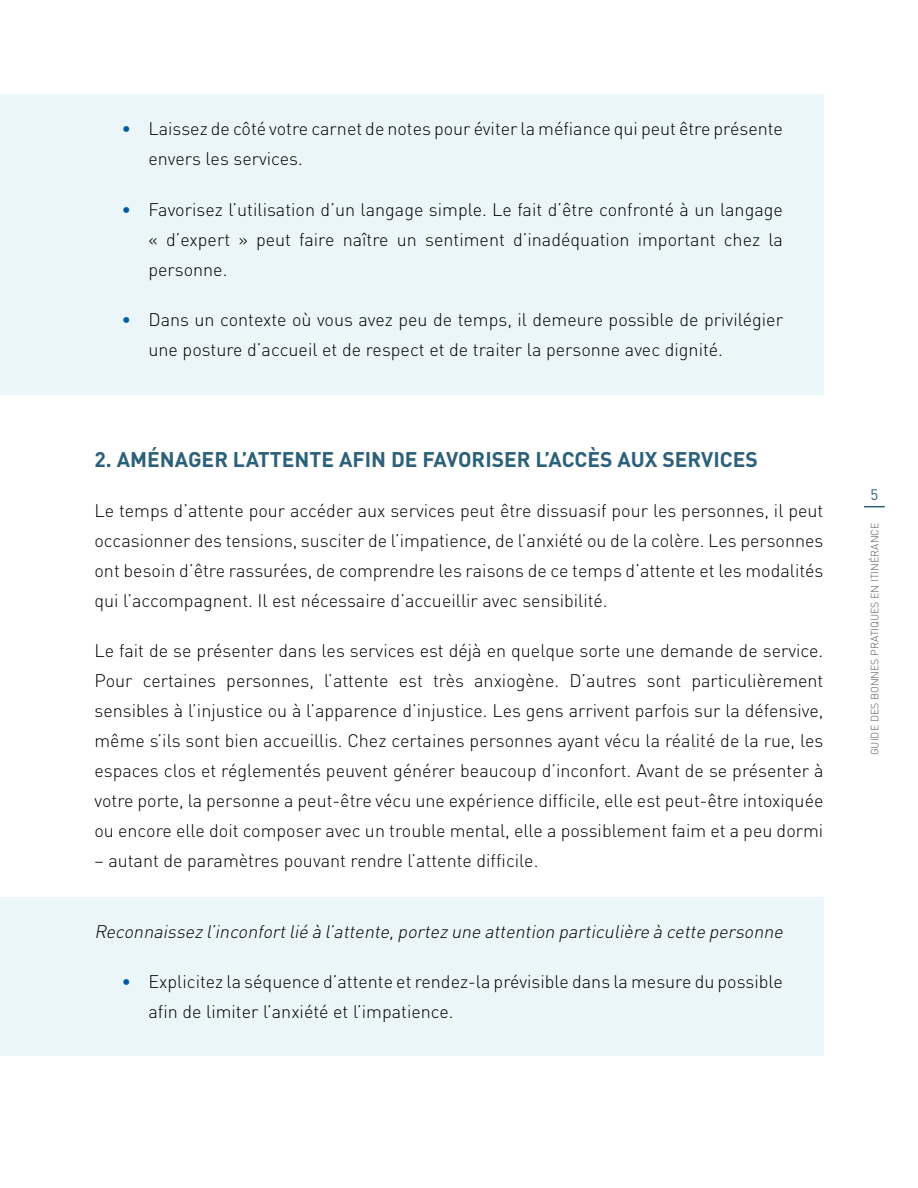
<style>
.page{position:relative;width:918px;height:1188px;background:#fff}
.page>*{position:absolute;margin:0;border:0;box-sizing:border-box;transform-origin:0 0}
.t1{font:700 21px "DIN Offc";color:#2b607b}
.t2{font:300 18px/30px "DIN Offc";color:#000}
.t3{font:italic 300 18px "DIN Offc";color:#000}
.t4{font:15px "DIN Offc";color:#2b607b}
.t5{font:300 10.5px "DIN Offc";color:#575a57}
.s1{color:#005ca6}
</style>
<div class="page">
<svg style="left:864px;top:506px;width:21px;height:1px"></svg>
<div style="left:0;top:94px;width:824px;height:109px;background:#eaf6fa"></div>
<div style="left:0;top:175px;width:824px;height:139px;background:#eaf6fa"></div>
<div style="left:0;top:285px;width:824px;height:109px;background:#eaf6fa"></div>
<div style="left:0;top:897px;width:824px;height:79px;background:#eaf6fa"></div>
<div style="left:0;top:947px;width:824px;height:109px;background:#eaf6fa"></div>
<p class="t2" style="left:148px;top:114px;width:636px;text-indent:-27px"><span class="s1">•</span> Laissez de côté votre carnet de notes pour éviter la méfiance qui peut être présente envers les services.</p>
<p class="t2" style="left:148px;top:194px;width:636px;text-align:justify;text-indent:-27px"><span class="s1">•</span> Favorisez l’utilisation d’un langage simple. Le fait d’être confronté à un langage « d’expert » peut faire naître un sentiment d’inadéquation important chez la personne.</p>
<p class="t2" style="left:148px;top:304px;width:636px;text-indent:-27px"><span class="s1">•</span> Dans un contexte où vous avez peu de temps, il demeure possible de privilégier une posture d’accueil et de respect et de traiter la personne avec dignité.</p>
<p class="t1" style="left:94px;top:445px;width:665px">2. AMÉNAGER L’ATTENTE AFIN DE FAVORISER L’ACCÈS AUX SERVICES</p>
<p class="t2" style="left:94px;top:495px;width:731px;text-align:justify">Le temps d’attente pour accéder aux services peut être dissuasif pour les personnes, il peut occasionner des tensions, susciter de l’impatience, de l’anxiété ou de la colère. Les personnes ont besoin d’être rassurées, de comprendre les raisons de ce temps d’attente et les modalités qui l’accompagnent. Il est nécessaire d’accueillir avec sensibilité.</p>
<p class="t2" style="left:94px;top:636px;width:731px;text-align:justify">Le fait de se présenter dans les services est déjà en quelque sorte une demande de service.<br>Pour certaines personnes, l’attente est très anxiogène. D’autres sont particulièrement sensibles à l’injustice ou à l’apparence d’injustice. Les gens arrivent parfois sur la défensive, même s’ils sont bien accueillis. Chez certaines personnes ayant vécu la réalité de la rue, les espaces clos et réglementés peuvent générer beaucoup d’inconfort. Avant de se présenter à votre porte, la personne a peut-être vécu une expérience difficile, elle est peut-être intoxiquée ou encore elle doit composer avec un trouble mental, elle a possiblement faim et a peu dormi</p>
<p class="t2" style="left:94px;top:846px;width:445px">– autant de paramètres pouvant rendre l’attente difficile.</p>
<p class="t3" style="left:94px;top:920px;width:694px">Reconnaissez l’inconfortlié à l’attente,portez une attention particulière à cette personne</p>
<p class="t2" style="left:148px;top:966px;width:636px;text-indent:-27px"><span class="s1">•</span> Explicitez la séquence d’attente et rendez-la prévisible dans la mesure du possible afin de limiter l’anxiété et l’impatience.</p>
<p class="t4" style="left:870px;top:485px;width:9px">5</p>
<p class="t5" style="left:868px;top:755px;width:234px;rotate:-90deg">GUIDE DES BONNES PRATIQUES EN ITINÉRANCE</p>
</div>
